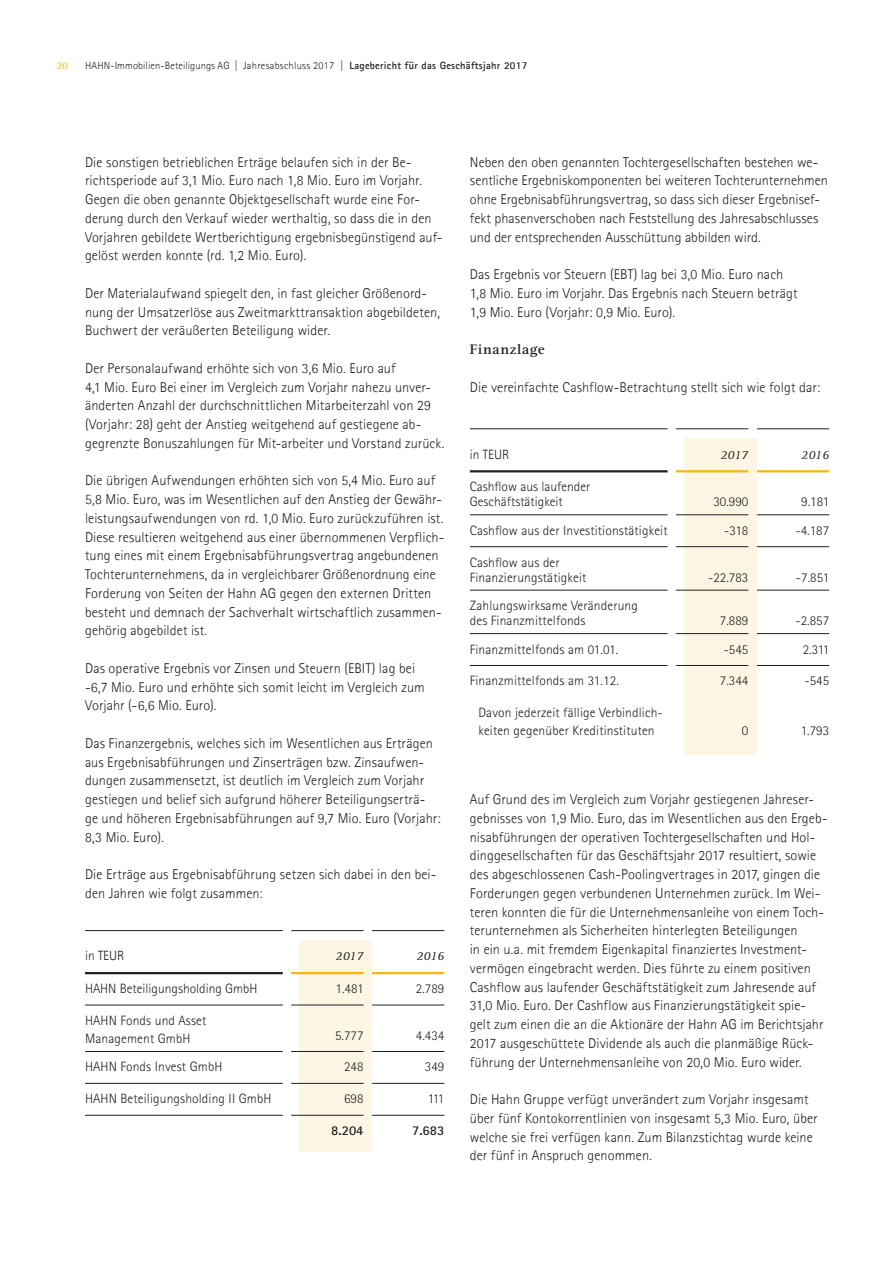
<style>
.page{position:relative;width:893px;height:1263px;background:#fff}
.page>*{position:absolute;margin:0;border:0;box-sizing:border-box;transform-origin:0 0}
.t1{font:300 14.25px/18.8px "Agfa Rotis Sans Serif";letter-spacing:.005em;color:#231f20}
.t2{font:700 14.25px "Rotis Serif Std";color:#231f20;scale:1.06 1}
.t3{font:300 13.5px/15px "Rotis Sans Serif Std";letter-spacing:.01em;color:#231f20}
.t4{font:300 13.5px "Agfa Rotis Sans Serif";color:#231f20}
.t5{font:700 13.5px "Rotis Sans Serif Std";color:#231f20}
.t6{font:italic 12.75px "Rotis Serif Std";letter-spacing:.01em;color:#231f20}
.t7{font:300 10.5px "Agfa Rotis Sans Serif";letter-spacing:.02em;color:#231f20}
.t8{font:10.5px "Rotis Serif Std";color:#fbb316}
.s1{font-weight:700}
</style>
<div class="page">
<div style="left:299px;top:940px;width:73px;height:211px;background:#fef6e5"></div>
<div style="left:684px;top:438px;width:72px;height:317px;background:#fef6e5"></div>
<hr style="left:85px;top:930px;width:198px;height:1px;background:#231f20">
<hr style="left:291px;top:930px;width:73px;height:1px;background:#231f20">
<hr style="left:372px;top:930px;width:72px;height:1px;background:#231f20">
<hr style="left:291px;top:972px;width:73px;height:2px;background:#fbb316">
<hr style="left:372px;top:972px;width:72px;height:2px;background:#fbb316">
<hr style="left:85px;top:972px;width:198px;height:2px;background:#231f20">
<hr style="left:85px;top:1005px;width:198px;height:1px;background:#231f20">
<hr style="left:85px;top:1051px;width:198px;height:1px;background:#231f20">
<hr style="left:85px;top:1083px;width:198px;height:1px;background:#231f20">
<hr style="left:291px;top:1005px;width:73px;height:1px;background:#231f20">
<hr style="left:291px;top:1051px;width:73px;height:1px;background:#231f20">
<hr style="left:291px;top:1083px;width:73px;height:1px;background:#231f20">
<hr style="left:372px;top:1005px;width:72px;height:1px;background:#231f20">
<hr style="left:372px;top:1051px;width:72px;height:1px;background:#231f20">
<hr style="left:372px;top:1083px;width:72px;height:1px;background:#231f20">
<hr style="left:85px;top:1115px;width:198px;height:1px;background:#231f20">
<hr style="left:291px;top:1115px;width:73px;height:1px;background:#231f20">
<hr style="left:372px;top:1115px;width:72px;height:1px;background:#231f20">
<hr style="left:470px;top:428px;width:198px;height:1px;background:#231f20">
<hr style="left:676px;top:428px;width:72px;height:1px;background:#231f20">
<hr style="left:757px;top:428px;width:72px;height:1px;background:#231f20">
<hr style="left:676px;top:470px;width:72px;height:2px;background:#fbb316">
<hr style="left:757px;top:470px;width:72px;height:2px;background:#fbb316">
<hr style="left:470px;top:470px;width:198px;height:2px;background:#231f20">
<hr style="left:470px;top:514px;width:198px;height:1px;background:#231f20">
<hr style="left:470px;top:546px;width:198px;height:1px;background:#231f20">
<hr style="left:470px;top:590px;width:198px;height:1px;background:#231f20">
<hr style="left:470px;top:665px;width:198px;height:1px;background:#231f20">
<hr style="left:676px;top:514px;width:72px;height:1px;background:#231f20">
<hr style="left:676px;top:546px;width:72px;height:1px;background:#231f20">
<hr style="left:676px;top:590px;width:72px;height:1px;background:#231f20">
<hr style="left:676px;top:665px;width:72px;height:1px;background:#231f20">
<hr style="left:757px;top:514px;width:72px;height:1px;background:#231f20">
<hr style="left:757px;top:546px;width:72px;height:1px;background:#231f20">
<hr style="left:757px;top:590px;width:72px;height:1px;background:#231f20">
<hr style="left:757px;top:665px;width:72px;height:1px;background:#231f20">
<hr style="left:470px;top:633px;width:198px;height:1px;background:#231f20">
<hr style="left:676px;top:633px;width:72px;height:1px;background:#231f20">
<hr style="left:757px;top:633px;width:72px;height:1px;background:#231f20">
<p class="t8" style="left:57px;top:59px;width:13px">20</p>
<p class="t7" style="left:85px;top:59px;width:444px">HAHN-Immobilien-Beteiligungs AG | Jahresabschluss 2017 | <span class="s1">Lagebericht für das Geschäftsjahr 2017</span></p>
<p class="t1" style="left:85px;top:152px;width:359px">Die sonstigen betrieblichen Erträge belaufen sich in der Be&shy;richtsperiode auf 3,1 M io. Euro nach 1,8 M io. Euro im Vorjahr.<br>Gegen die oben genannte Objektgesellschaft wurde eine For&shy;derung durch den Verkauf wieder werthaltig, so dass die in den Vorjahren gebildete Wertberichtigung ergebnisbegünstigend auf&shy;gelöst werden konnte (rd. 1,2 M io. Euro).</p>
<p class="t1" style="left:85px;top:283px;width:356px">Der Materialaufwand spiegelt den, in fast gleicher Größenord&shy;nung der Umsatzerlöse aus Zweitmarkttransaktion abgebildeten,<br>Buchwert der veräußerten Beteiligung wider.</p>
<p class="t1" style="left:85px;top:358px;width:361px">Der Personalaufwand erhöhte sich von 3,6 M io. Euro auf<br>4,1 M io. Euro Bei einer im Vergleich zum Vorjahr nahezu unver&shy;änderten Anzahl der durchschnittlichen M itarbeiterzahl von 29 (Vorjahr: 28) geht der Anstieg weitgehend auf gestiegene ab&shy;gegrenzte Bonuszahlungen für M it-arbeiter und Vorstand zurück.</p>
<p class="t1" style="left:85px;top:471px;width:361px">Die übrigen Aufwendungen erhöhten sich von 5,4 M io. Euro auf 5,8 M io. Euro, was im Wesentlichen auf den Anstieg der Gewähr&shy;leistungsaufwendungen von rd. 1,0 M io. Euro zurückzuführen ist.<br>Diese resultieren weitgehend aus einer übernommenen Verpflich&shy;tung eines mit einem Ergebnisabführungsvertrag angebundenen Tochterunternehmens, da in vergleichbarer Größenordnung eine Forderung von Seiten der Hahn AG gegen den externen Dritten besteht und demnach der Sachverhalt wirtschaftlich zusammen&shy;gehörig abgebildet ist.</p>
<p class="t1" style="left:85px;top:658px;width:341px">Das operative Ergebnis vor Zinsen und Steuern (EBIT) lag bei -6,7 M io. Euro und erhöhte sich somit leicht im Vergleich zum<br>Vorjahr (-6,6 M io. Euro).</p>
<p class="t1" style="left:85px;top:733px;width:357px">Das Finanzergebnis, welches sich im Wesentlichen aus Erträgen aus Ergebnisabführungen und Zinserträgen bzw. Zinsaufwen&shy;dungen zusammensetzt, ist deutlich im Vergleich zum Vorjahr gestiegen und belief sich aufgrund höherer Beteiligungserträ&shy;ge und höheren Ergebnisabführungen auf 9,7 M io. Euro (Vorjahr:<br>8,3 M io. Euro).</p>
<p class="t1" style="left:85px;top:865px;width:353px">Die Erträge aus Ergebnisabführung setzen sich dabei in den bei&shy;den Jahren wie folgt zusammen:</p>
<p class="t4" style="left:85px;top:948px;width:41px">in TEUR</p>
<p class="t6" style="left:336px;top:949px;width:30px">2017</p>
<p class="t6" style="left:416px;top:949px;width:30px">2016</p>
<p class="t3" style="left:85px;top:981px;width:174px">HAHN Beteiligungsholding GmbH</p>
<p class="t3" style="left:336px;top:981px;width:29px">1.481</p>
<p class="t3" style="left:416px;top:981px;width:30px">2.789</p>
<p class="t3" style="left:85px;top:1011px;width:123px;line-height:18px">HAHN Fonds und Asset<br>Management GmbH</p>
<p class="t3" style="left:335px;top:1028px;width:30px">5.777</p>
<p class="t3" style="left:416px;top:1028px;width:30px">4.434</p>
<p class="t3" style="left:85px;top:1059px;width:139px">HAHN Fonds Invest GmbH</p>
<p class="t3" style="left:344px;top:1059px;width:21px">248</p>
<p class="t3" style="left:425px;top:1059px;width:21px">349</p>
<p class="t3" style="left:85px;top:1091px;width:188px">HAHN Beteiligungsholding II GmbH</p>
<p class="t3" style="left:344px;top:1091px;width:21px">698</p>
<p class="t3" style="left:428px;top:1091px;width:18px">111</p>
<p class="t5" style="left:331px;top:1122px;width:34px">8.204</p>
<p class="t5" style="left:412px;top:1122px;width:34px">7.683</p>
<p class="t1" style="left:470px;top:152px;width:359px">Neben den oben genannten Tochtergesellschaften bestehen we&shy;sentliche Ergebniskomponenten bei weiteren Tochterunternehmen ohne Ergebnisabführungsvertrag, so dass sich dieser Ergebnisef&shy;fekt phasenverschoben nach Feststellung des Jahresabschlusses und der entsprechenden Ausschüttung abbilden wird.</p>
<p class="t1" style="left:470px;top:265px;width:329px">Das Ergebnis vor Steuern (EBT) lag bei 3,0 M io. Euro nach<br>1,8 M io. Euro im Vorjahr. Das Ergebnis nach Steuern beträgt<br>1,9 M io. Euro (Vorjahr: 0,9 M io. Euro).</p>
<p class="t2" style="left:470px;top:341px;width:72px">Finanzlage</p>
<p class="t1" style="left:470px;top:377px;width:352px">Die vereinfachte Cashflow-Betrachtung stellt sich wie folgt dar:</p>
<p class="t4" style="left:470px;top:446px;width:41px">in TEUR</p>
<p class="t6" style="left:720px;top:447px;width:30px">2017</p>
<p class="t6" style="left:801px;top:447px;width:30px">2016</p>
<p class="t3" style="left:470px;top:479px;width:122px">Cashflow aus laufender<br>Geschäftstätigkeit</p>
<p class="t3" style="left:713px;top:494px;width:36px">30.990</p>
<p class="t3" style="left:801px;top:494px;width:29px">9.181</p>
<p class="t3" style="left:470px;top:523px;width:199px">Cashflow aus der Investitionstätigkeit</p>
<p class="t3" style="left:724px;top:523px;width:26px">-318</p>
<p class="t3" style="left:795px;top:523px;width:35px">-4.187</p>
<p class="t3" style="left:470px;top:555px;width:118px">Cashflow aus der<br>Finanzierungstätigkeit</p>
<p class="t3" style="left:708px;top:570px;width:42px">-22.783</p>
<p class="t3" style="left:796px;top:570px;width:35px">-7.851</p>
<p class="t3" style="left:470px;top:598px;width:170px">Zahlungswirksame Veränderung des Finanzmittelfonds</p>
<p class="t3" style="left:720px;top:613px;width:30px">7.889</p>
<p class="t3" style="left:795px;top:613px;width:35px">-2.857</p>
<p class="t3" style="left:470px;top:641px;width:150px">Finanzmittelfonds am 01.01.</p>
<p class="t3" style="left:724px;top:641px;width:26px">-545</p>
<p class="t3" style="left:803px;top:641px;width:28px">2.311</p>
<p class="t3" style="left:470px;top:673px;width:150px">Finanzmittelfonds am 31.12.</p>
<p class="t3" style="left:720px;top:673px;width:30px">7.344</p>
<p class="t3" style="left:804px;top:673px;width:26px">-545</p>
<p class="t3" style="left:478px;top:704px;width:186px;line-height:18px">Davon jederzeit fällige Verbindlich&shy;keiten gegenüber Kreditinstituten</p>
<p class="t3" style="left:742px;top:723px;width:8px">0</p>
<p class="t3" style="left:801px;top:723px;width:30px">1.793</p>
<p class="t1" style="left:470px;top:790px;width:359px">Auf Grund des im Vergleich zum Vorjahr gestiegenen Jahreser&shy;gebnisses von 1,9 M io. Euro, das im Wesentlichen aus den Ergeb&shy;nisabführungen der operativen Tochtergesellschaften und Hol&shy;dinggesellschaften für das Geschäftsjahr 2017 resultiert, sowie des abgeschlossenen Cash-Poolingvertrages in 2017, gingen die Forderungen gegen verbundenen Unternehmen zurück. Im Wei&shy;teren konnten die für die Unternehmensanleihe von einem Toch&shy;terunternehmen als Sicherheiten hinterlegten Beteiligungen<br>in ein u.a. mit fremdem Eigenkapital finanziertes Investment&shy;vermögen eingebracht werden. Dies führte zu einem positiven Cashflow aus laufender Geschäftstätigkeit zum Jahresende auf 31,0 M io. Euro. Der Cashflow aus Finanzierungstätigkeit spie&shy;gelt zum einen die an die Aktionäre der Hahn AG im Berichtsjahr 2017 ausgeschüttete Dividende als auch die planmäßige Rück&shy;führung der Unternehmensanleihe von 20,0 M io. Euro wider.</p>
<p class="t1" style="left:470px;top:1090px;width:349px">Die Hahn Gruppe verfügt unverändert zum Vorjahr insgesamt über fünf Kontokorrentlinien von insgesamt 5,3 M io. Euro, über welche sie frei verfügen kann. Zum Bilanzstichtag wurde keine der fünf in Anspruch genommen.</p>
</div>
